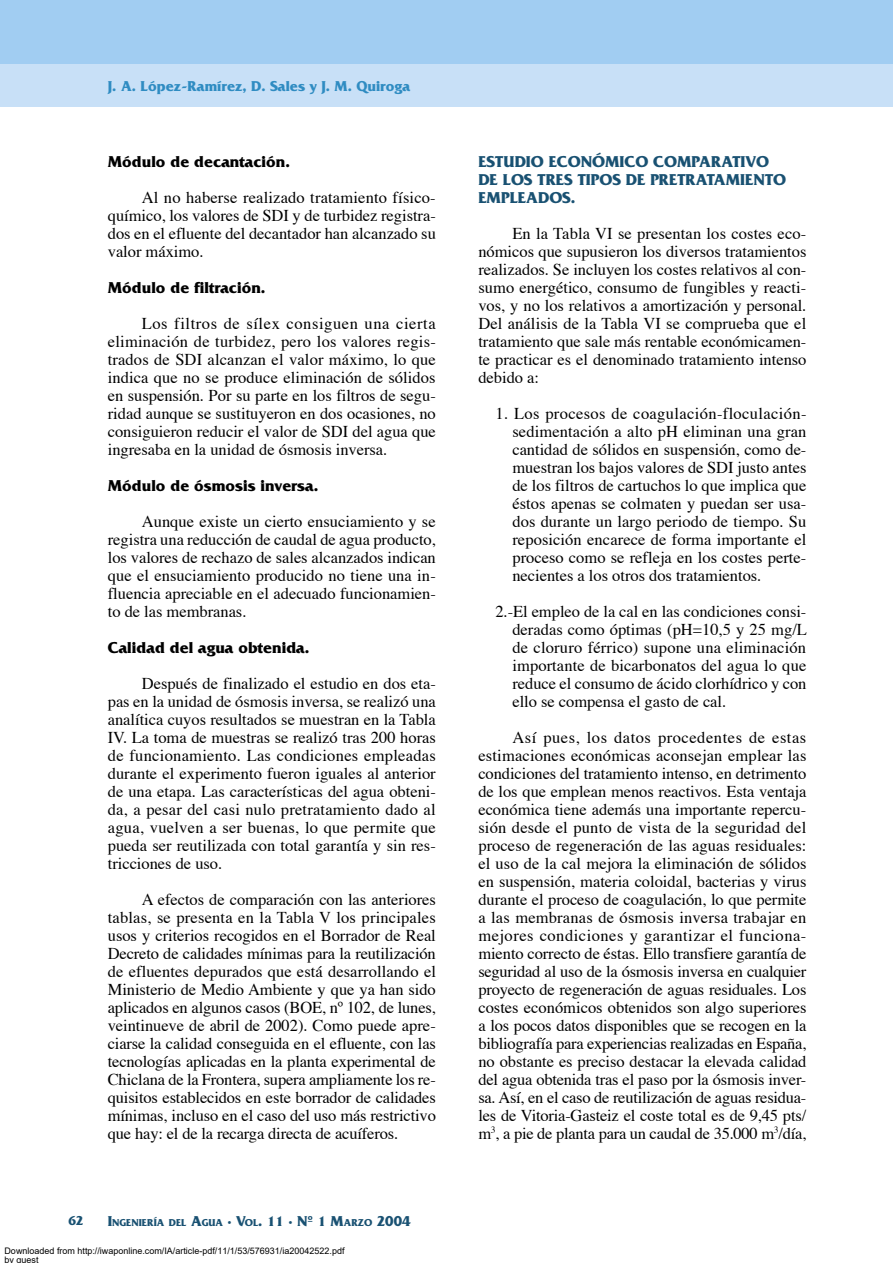
<style>
.page{position:relative;width:893px;height:1263px;background:#fff}
.page>*{position:absolute;margin:0;border:0;box-sizing:border-box;transform-origin:0 0}
.t1{font:16.5px/18px "Times";color:#000;text-align:justify}
.t2{font:700 16.5px "Friz Quadrata";color:#000}
.t3{font:700 16.5px/18px "Friz Quadrata";color:#195172}
.t4{font:700 15px "Friz Quadrata";color:#2f8cc2}
.t5{font:700 13.5px "Friz Quadrata";color:#195172}
.t6{font:700 10.5px "Friz Quadrata";color:#195172}
.t7{font:9px/9px "Arial";color:#000}
.s1{font-size:15px}
</style>
<div class="page">
<div style="left:0;top:0;width:893px;height:106px;background:#c8e0f7"></div>
<div style="left:0;top:0;width:893px;height:64px;background:#a1cdf2"></div>
<p class="t4" style="left:108px;top:78px;width:304px">J. A. López-Ramírez, D. Sales y J. M. Quiroga</p>
<p class="t2" style="left:108px;top:152px;width:184px">Módulo de decantación.</p>
<p class="t1" style="left:108px;top:189px;width:330px;text-indent:34px">Al no haberse realizado tratamiento físico&shy;químico, los valores de SDI y de turbidez registra&shy;dos en el efluente del decantador han alcanzado su valor máximo.</p>
<p class="t2" style="left:108px;top:278px;width:159px">Módulo de filtración.</p>
<p class="t1" style="left:108px;top:315px;width:330px;text-indent:34px">Los filtros de sílex consiguen una cierta eliminación de turbidez, pero los valores regis&shy;trados de SDI alcanzan el valor máximo, lo que indica que no se produce eliminación de sólidos en suspensión. Por su parte en los filtros de segu&shy;ridad aunque se sustituyeron en dos ocasiones, no consiguieron reducir el valor de SDI del agua que ingresaba en la unidad de ósmosis inversa.</p>
<p class="t2" style="left:108px;top:476px;width:212px">Módulo de ósmosis inversa.</p>
<p class="t1" style="left:108px;top:513px;width:330px;text-indent:34px">Aunque existe un cierto ensuciamiento y se registra una reducción de caudal de agua producto, los valores de rechazo de sales alcanzados indican que el ensuciamiento producido no tiene una in&shy;fluencia apreciable en el adecuado funcionamien&shy;to de las membranas.</p>
<p class="t2" style="left:108px;top:638px;width:203px">Calidad del agua obtenida.</p>
<p class="t1" style="left:108px;top:675px;width:330px;text-indent:34px">Después de finalizado el estudio en dos eta&shy;pas en la unidad de ósmosis inversa, se realizó una analítica cuyos resultados se muestran en la Tabla IV. La toma de muestras se realizó tras 200 horas de funcionamiento. Las condiciones empleadas durante el experimento fueron iguales al anterior de una etapa. Las características del agua obteni&shy;da, a pesar del casi nulo pretratamiento dado al agua, vuelven a ser buenas, lo que permite que pueda ser reutilizada con total garantía y sin res&shy;tricciones de uso.</p>
<p class="t1" style="left:108px;top:891px;width:330px;text-indent:34px">A efectos de comparación con las anteriores tablas, se presenta en la Tabla V los principales usos y criterios recogidos en el Borrador de Real Decreto de calidades mínimas para la reutilización de efluentes depurados que está desarrollando el Ministerio de Medio Ambiente y que ya han sido aplicados en algunos casos (BOE, nº 102, de lunes, veintinueve de abril de 2002). Como puede apre&shy;ciarse la calidad conseguida en el efluente, con las tecnologías aplicadas en la planta experimental de Chiclana de la Frontera, supera ampliamente los re&shy;quisitos establecidos en este borrador de calidades mínimas, incluso en el caso del uso más restrictivo que hay: el de la recarga directa de acuíferos.</p>
<p class="t5" style="left:68px;top:1213px;width:17px">62</p>
<p class="t6" style="left:108px;top:1216px;width:304px"><span class="s1">I</span>NGENIERÍA DEL <span class="s1">A</span>GUA <span class="s1">· V</span>OL<span class="s1">. 11 · Nº 1 M</span>ARZO <span class="s1">2004</span></p>
<p class="t7" style="left:4px;top:1247px;width:341px">Downloaded from http://iwaponline.com/IA/article-pdf/11/1/53/576931/ia20042522.pdf by guest</p>
<p class="t3" style="left:478px;top:152px;width:309px">ESTUDIO ECONÓMICO COMPARATIVO<br>DE LOS TRES TIPOS DE PRETRATAMIENTO<br>EMPLEADOS.</p>
<p class="t1" style="left:478px;top:225px;width:330px;text-indent:34px">En la Tabla VI se presentan los costes eco&shy;nómicos que supusieron los diversos tratamientos realizados. Se incluyen los costes relativos al con&shy;sumo energético, consumo de fungibles y reacti&shy;vos, y no los relativos a amortización y personal.<br>Del análisis de la Tabla VI se comprueba que el tratamiento que sale más rentable económicamen&shy;te practicar es el denominado tratamiento intenso debido a:</p>
<p class="t1" style="left:512px;top:405px;width:296px;text-indent:-17px">1. Los procesos de coagulación-floculación&shy;sedimentación a alto pH eliminan una gran cantidad de sólidos en suspensión, como de&shy;muestran los bajos valores de SDI justo antes de los filtros de cartuchos lo que implica que éstos apenas se colmaten y puedan ser usa&shy;dos durante un largo periodo de tiempo. Su reposición encarece de forma importante el proceso como se refleja en los costes perte&shy;necientes a los otros dos tratamientos.</p>
<p class="t1" style="left:512px;top:603px;width:296px;text-indent:-17px">2.-El empleo de la cal en las condiciones consi&shy;deradas como óptimas (pH=10,5 y 25 mg/L de cloruro férrico) supone una eliminación importante de bicarbonatos del agua lo que reduce el consumo de ácido clorhídrico y con ello se compensa el gasto de cal.</p>
<p class="t1" style="left:478px;top:729px;width:330px;text-indent:34px">Así pues, los datos procedentes de estas estimaciones económicas aconsejan emplear las condiciones del tratamiento intenso, en detrimento de los que emplean menos reactivos. Esta ventaja económica tiene además una importante repercu&shy;sión desde el punto de vista de la seguridad del proceso de regeneración de las aguas residuales: el uso de la cal mejora la eliminación de sólidos en suspensión, materia coloidal, bacterias y virus durante el proceso de coagulación, lo que permite a las membranas de ósmosis inversa trabajar en mejores condiciones y garantizar el funciona&shy;miento correcto de éstas. Ello transfiere garantía de seguridad al uso de la ósmosis inversa en cualquier proyecto de regeneración de aguas residuales. Los costes económicos obtenidos son algo superiores a los pocos datos disponibles que se recogen en la bibliografía para experiencias realizadas en España, no obstante es preciso destacar la elevada calidad del agua obtenida tras el paso por la ósmosis inver&shy;sa. Así, en el caso de reutilización de aguas residua&shy;les de Vitoria-Gasteiz el coste total es de 9,45 pts/ m<sup>3</sup>, a pie de planta para un caudal de 35.000 m<sup>3</sup>/día,</p>
</div>
